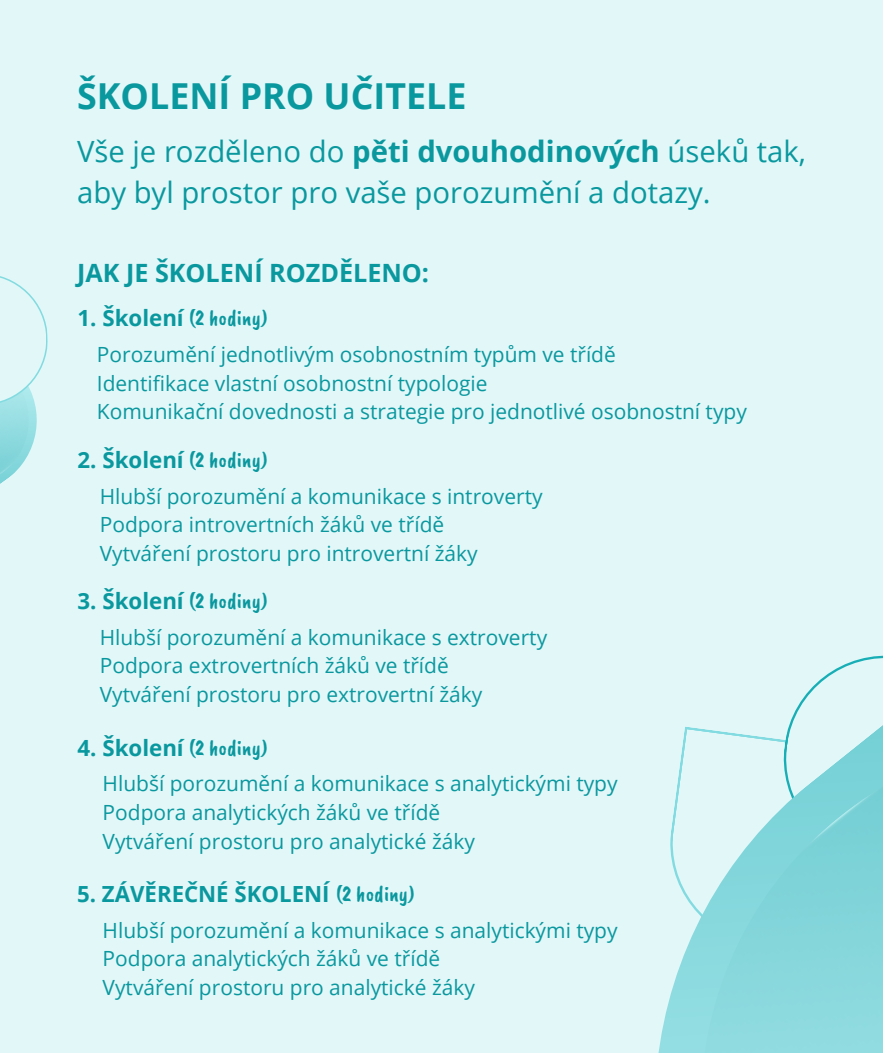
<style>
.page{position:relative;width:883px;height:1053px;background:#fff}
.page>*{position:absolute;margin:0;border:0;box-sizing:border-box;transform-origin:0 0}
.t1{font:700 35.75px "Open Sans";color:#0a989f}
.t2{font:29.25px "Open Sans";color:#0a989f}
.t3{font:700 25.12px "Open Sans";color:#0a989f}
.t4{font:700 22.25px "Open Sans";color:#0a989f}
.t5{font:20.88px "Open Sans";color:#0a989f}
.s1{font-weight:700}
.s2{font-family:"Caveat Brush";font-weight:400}
</style>
<div class="page">
<div style="left:0;top:0;width:882px;height:1053px;background:#e2f7f8"></div>
<svg style="left:658px;top:688px;width:224px;height:365px"></svg>
<svg style="left:0;top:276px;width:48px;height:208px"></svg>
<p class="t1" style="left:77px;top:71px;width:390px">ŠKOLENÍ PRO UČITELE</p>
<p class="t2" style="left:77px;top:131px;width:730px">Vše je rozděleno do <span class="s1">pěti dvouhodinových</span> úseků tak,</p>
<p class="t2" style="left:77px;top:171px;width:634px">aby byl prostor pro vaše porozumění a dotazy.</p>
<p class="t3" style="left:77px;top:256px;width:353px">JAK JE ŠKOLENÍ ROZDĚLENO:</p>
<p class="t4" style="left:77px;top:303px;width:192px">1. Školení <span class="s2">(2 hodiny)</span></p>
<p class="t5" style="left:97px;top:340px;width:520px">Porozumění jednotlivým osobnostním typům ve třídě</p>
<p class="t5" style="left:97px;top:368px;width:392px">Identifikace vlastní osobnostní typologie</p>
<p class="t5" style="left:97px;top:397px;width:651px">Komunikační dovednosti a strategie pro jednotlivé osobnostní typy</p>
<p class="t4" style="left:77px;top:444px;width:192px">2. Školení <span class="s2">(2 hodiny)</span></p>
<p class="t5" style="left:100px;top:481px;width:444px">Hlubší porozumění a komunikace s introverty</p>
<p class="t5" style="left:100px;top:510px;width:346px">Podpora introvertních žáků ve třídě</p>
<p class="t5" style="left:100px;top:538px;width:379px">Vytváření prostoru pro introvertní žáky</p>
<p class="t4" style="left:77px;top:585px;width:192px">3. Školení <span class="s2">(2 hodiny)</span></p>
<p class="t5" style="left:100px;top:622px;width:449px">Hlubší porozumění a komunikace s extroverty</p>
<p class="t5" style="left:100px;top:651px;width:350px">Podpora extrovertních žáků ve třídě</p>
<p class="t5" style="left:100px;top:680px;width:384px">Vytváření prostoru pro extrovertní žáky</p>
<p class="t4" style="left:77px;top:732px;width:192px">4. Školení <span class="s2">(2 hodiny)</span></p>
<p class="t5" style="left:103px;top:769px;width:516px">Hlubší porozumění a komunikace s analytickými typy</p>
<p class="t5" style="left:103px;top:798px;width:339px">Podpora analytických žáků ve třídě</p>
<p class="t5" style="left:103px;top:826px;width:373px">Vytváření prostoru pro analytické žáky</p>
<p class="t4" style="left:77px;top:878px;width:339px">5. ZÁVĚREČNÉ ŠKOLENÍ <span class="s2">(2 hodiny)</span></p>
<p class="t5" style="left:103px;top:915px;width:516px">Hlubší porozumění a komunikace s analytickými typy</p>
<p class="t5" style="left:103px;top:944px;width:339px">Podpora analytických žáků ve třídě</p>
<p class="t5" style="left:103px;top:972px;width:373px">Vytváření prostoru pro analytické žáky</p>
</div>
